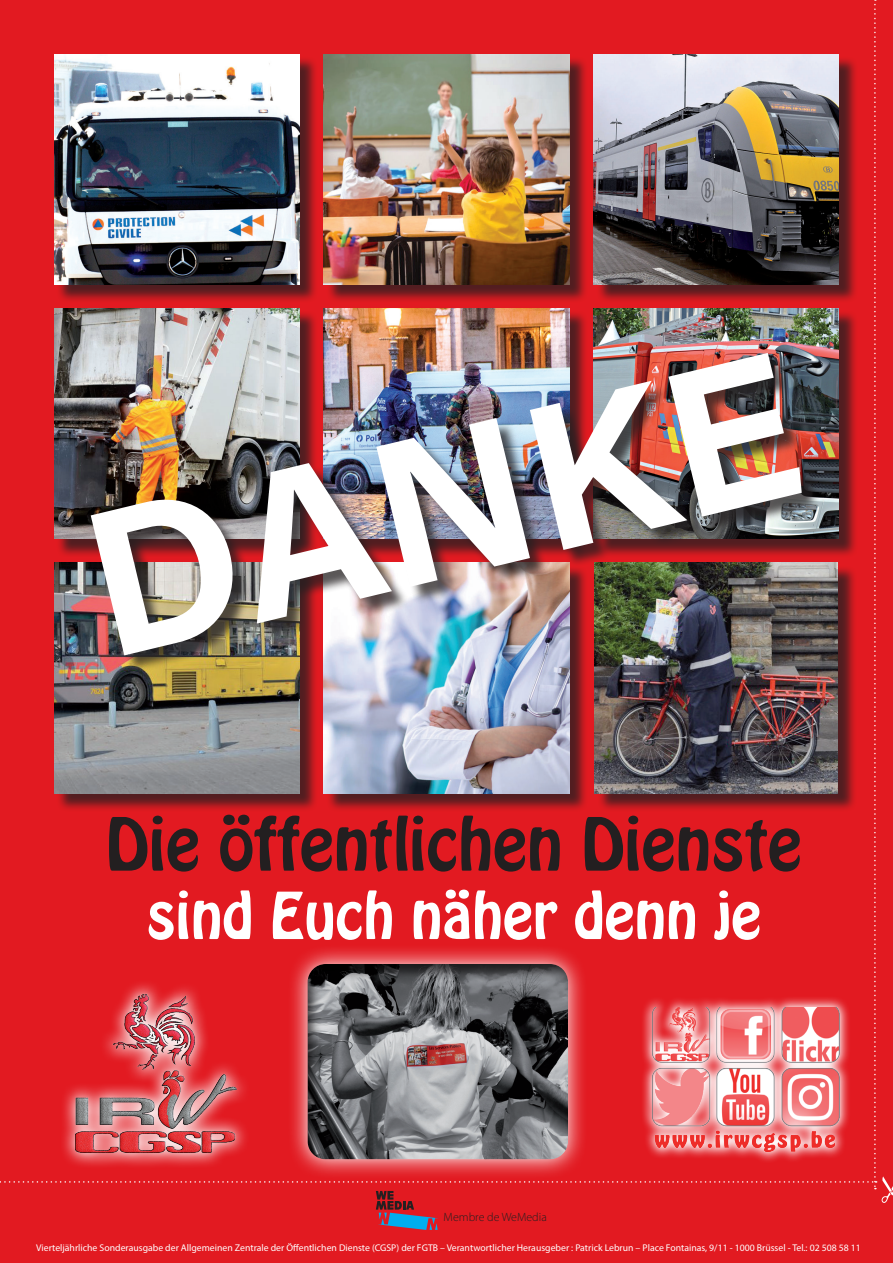
<style>
.page{position:relative;width:893px;height:1263px;background:#e21a21}
.page>*{position:absolute;margin:0;border:0;box-sizing:border-box;transform-origin:0 0}
.t1{font:64.5px "Hobo Std";color:#231f20}
.t2{font:57px "Hobo Std";color:#fff}
.t3{font:300 12px "Myriad Pro";color:#231f20}
.t4{font:9.75px "Myriad Pro";color:#fff}
</style>
<div class="page">
<img style="left:0;top:0;width:893px;height:1230px">
<svg style="left:288px;top:944px;width:300px;height:235px"></svg>
<div style="left:306px;top:963px;width:263px;height:197px;background:#231f20;opacity:.75"></div>
<div style="left:93px;top:356px;width:727px;height:317px;background:#231f20;opacity:.75"></div>
<img style="left:91px;top:353px;width:711px;height:302px">
<h1 class="t1" style="left:106px;top:800px;width:698px">Die öffentlichen Dienste</h1>
<h2 class="t2" style="left:146px;top:876px;width:616px">sind Euch näher denn je</h2>
<p class="t3" style="left:444px;top:1210px;width:105px">Membre de WeMedia</p>
<p class="t4" style="left:36px;top:1241px;width:826px">Vierteljährliche Sonderausgabe der Allgemeinen Zentrale der Öffentlichen Dienste (CGSP) der FGTB – Verantwortlicher Herausgeber : Patrick Lebrun – Place Fontainas, 9/11 - 1000 Brüssel - Tel.: 02 508 58 11</p>
</div>
